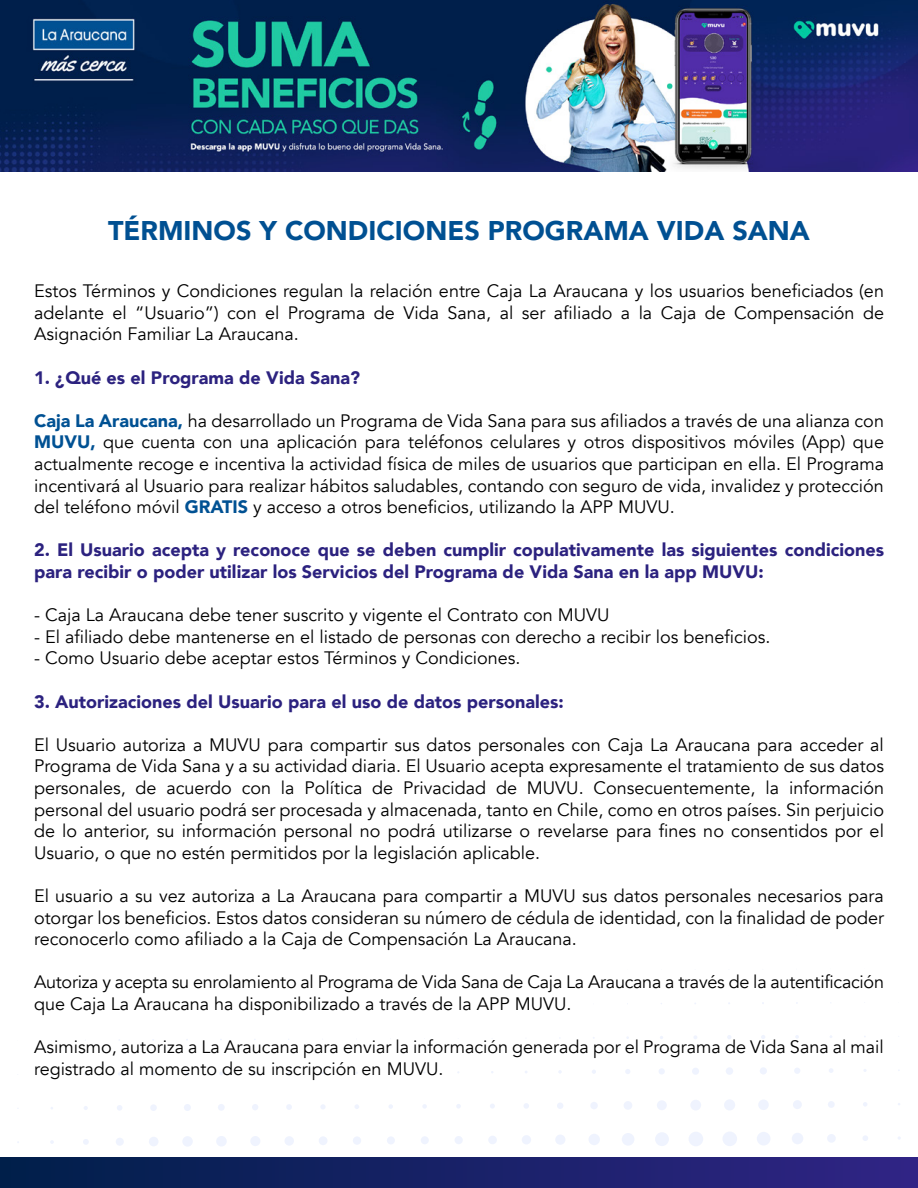
<style>
.page{position:relative;width:918px;height:1188px;background:#fff}
.page>*{position:absolute;margin:0;border:0;box-sizing:border-box;transform-origin:0 0}
.t1{font:900 27px "Avenir";color:#005092}
.t2{font:18px/21.6px "Avenir";color:#000;text-align:justify}
.t3{font:900 18px/21.6px "Avenir";color:#2c227f}
.s1{font-weight:900;color:#005193}
</style>
<div class="page">
<img style="left:0;top:0;width:918px;height:171px">
<svg style="left:727px;top:1035px;width:4px;height:4px"></svg>
<svg style="left:761px;top:1035px;width:4px;height:4px"></svg>
<svg style="left:592px;top:1070px;width:4px;height:4px"></svg>
<svg style="left:625px;top:1069px;width:5px;height:5px"></svg>
<div style="left:659px;top:1068px;width:6px;height:7px;background:#eff3fe;border-radius:50%"></div>
<div style="left:692px;top:1068px;width:7px;height:7px;background:#eff3fe;border-radius:50%"></div>
<div style="left:726px;top:1067px;width:7px;height:8px;background:#eff3fe;border-radius:50%"></div>
<div style="left:760px;top:1067px;width:7px;height:8px;background:#eff3fe;border-radius:50%"></div>
<svg style="left:794px;top:1068px;width:6px;height:6px"></svg>
<svg style="left:829px;top:1068px;width:4px;height:5px"></svg>
<svg style="left:84px;top:1106px;width:4px;height:4px"></svg>
<svg style="left:117px;top:1105px;width:5px;height:5px"></svg>
<div style="left:150px;top:1104px;width:7px;height:7px;background:#eff3fe;border-radius:50%"></div>
<div style="left:184px;top:1104px;width:7px;height:7px;background:#eff3fe;border-radius:50%"></div>
<div style="left:218px;top:1104px;width:7px;height:7px;background:#eff3fe;border-radius:50%"></div>
<svg style="left:252px;top:1104px;width:6px;height:6px"></svg>
<svg style="left:286px;top:1104px;width:6px;height:6px"></svg>
<svg style="left:321px;top:1104px;width:4px;height:5px"></svg>
<svg style="left:355px;top:1105px;width:4px;height:4px"></svg>
<svg style="left:389px;top:1104px;width:4px;height:5px"></svg>
<svg style="left:423px;top:1104px;width:4px;height:4px"></svg>
<svg style="left:456px;top:1104px;width:5px;height:4px"></svg>
<svg style="left:490px;top:1104px;width:5px;height:4px"></svg>
<svg style="left:524px;top:1103px;width:5px;height:6px"></svg>
<svg style="left:557px;top:1103px;width:6px;height:6px"></svg>
<div style="left:590px;top:1102px;width:8px;height:7px;background:#eff3fe;border-radius:50%"></div>
<div style="left:624px;top:1101px;width:8px;height:9px;background:#eff3fe;border-radius:50%"></div>
<div style="left:657px;top:1100px;width:10px;height:10px;background:#eff3fe;border-radius:50%"></div>
<div style="left:690px;top:1100px;width:11px;height:11px;background:#eff3fe;border-radius:50%"></div>
<div style="left:724px;top:1099px;width:11px;height:12px;background:#eff3fe;border-radius:50%"></div>
<div style="left:758px;top:1099px;width:11px;height:11px;background:#eff3fe;border-radius:50%"></div>
<div style="left:793px;top:1100px;width:9px;height:9px;background:#eff3fe;border-radius:50%"></div>
<div style="left:828px;top:1101px;width:7px;height:7px;background:#eff3fe;border-radius:50%"></div>
<svg style="left:863px;top:1102px;width:4px;height:4px"></svg>
<svg style="left:50px;top:1140px;width:4px;height:4px"></svg>
<svg style="left:83px;top:1139px;width:6px;height:6px"></svg>
<div style="left:116px;top:1138px;width:8px;height:8px;background:#eff3fe;border-radius:50%"></div>
<div style="left:149px;top:1137px;width:10px;height:9px;background:#eff3fe;border-radius:50%"></div>
<div style="left:182px;top:1136px;width:11px;height:11px;background:#eff3fe;border-radius:50%"></div>
<div style="left:216px;top:1136px;width:11px;height:11px;background:#eff3fe;border-radius:50%"></div>
<div style="left:250px;top:1136px;width:10px;height:10px;background:#eff3fe;border-radius:50%"></div>
<div style="left:284px;top:1136px;width:10px;height:10px;background:#eff3fe;border-radius:50%"></div>
<div style="left:319px;top:1136px;width:9px;height:9px;background:#eff3fe;border-radius:50%"></div>
<div style="left:353px;top:1136px;width:8px;height:9px;background:#eff3fe;border-radius:50%"></div>
<div style="left:387px;top:1136px;width:8px;height:8px;background:#eff3fe;border-radius:50%"></div>
<div style="left:421px;top:1136px;width:8px;height:8px;background:#eff3fe;border-radius:50%"></div>
<div style="left:455px;top:1136px;width:8px;height:8px;background:#eff3fe;border-radius:50%"></div>
<div style="left:488px;top:1136px;width:9px;height:8px;background:#eff3fe;border-radius:50%"></div>
<div style="left:522px;top:1135px;width:9px;height:10px;background:#eff3fe;border-radius:50%"></div>
<div style="left:555px;top:1135px;width:10px;height:10px;background:#eff3fe;border-radius:50%"></div>
<div style="left:588px;top:1134px;width:12px;height:11px;background:#eff3fe;border-radius:50%"></div>
<div style="left:622px;top:1133px;width:12px;height:13px;background:#eff3fe;border-radius:50%"></div>
<div style="left:655px;top:1132px;width:14px;height:14px;background:#eff3fe;border-radius:50%"></div>
<div style="left:689px;top:1132px;width:14px;height:14px;background:#eff3fe;border-radius:50%"></div>
<div style="left:722px;top:1131px;width:15px;height:15px;background:#eff3fe;border-radius:50%"></div>
<div style="left:757px;top:1132px;width:14px;height:14px;background:#eff3fe;border-radius:50%"></div>
<div style="left:792px;top:1133px;width:11px;height:11px;background:#eff3fe;border-radius:50%"></div>
<div style="left:827px;top:1134px;width:9px;height:9px;background:#eff3fe;border-radius:50%"></div>
<svg style="left:863px;top:1136px;width:5px;height:5px"></svg>
<div style="left:0;top:1158px;width:918px;height:30px;background:linear-gradient(to right,#001f4a,#302485)"></div>
<h1 class="t1" style="left:108px;top:208px;width:703px">TÉRMINOS Y CONDICIONES PROGRAMA VIDA SANA</h1>
<p class="t2" style="left:34px;top:281px;width:852px">Estos Términos y Condiciones regulan la relación entre Caja La Araucana y los usuarios beneficiados (en adelante el “Usuario”) con el Programa de Vida Sana, al ser afiliado a la Caja de Compensación de Asignación Familiar La Araucana.</p>
<p class="t3" style="left:34px;top:366px;width:328px">1. ¿Qué es el Programa de Vida Sana?</p>
<p class="t2" style="left:34px;top:410px;width:852px"><span class="s1">Caja La Araucana,</span> ha desarrollado un Programa de Vida Sana para sus afiliados a través de una alianza con <span class="s1">MUVU,</span> que cuenta con una aplicación para teléfonos celulares y otros dispositivos móviles (App) que actualmente recoge e incentiva la actividad física de miles de usuarios que participan en ella. El Programa incentivará al Usuario para realizar hábitos saludables, contando con seguro de vida, invalidez y protección del teléfono móvil <span class="s1">GRATIS</span> y acceso a otros beneficios, utilizando la APP MUVU.</p>
<p class="t3" style="left:34px;top:539px;width:852px">2. El Usuario acepta y reconoce que se deben cumplir copulativamente las siguientes condiciones para recibir o poder utilizar los Servicios del Programa de Vida Sana en la app MUVU:</p>
<p class="t2" style="left:34px;top:605px;width:577px">- Caja La Araucana debe tener suscrito y vigente el Contrato con MUVU</p>
<p class="t2" style="left:34px;top:626px;width:738px">- El afiliado debe mantenerse en el listado de personas con derecho a recibir los beneficios.</p>
<p class="t2" style="left:34px;top:648px;width:488px">- Como Usuario debe aceptar estos Términos y Condiciones.</p>
<p class="t3" style="left:34px;top:690px;width:531px">3. Autorizaciones del Usuario para el uso de datos personales:</p>
<p class="t2" style="left:34px;top:734px;width:852px">El Usuario autoriza a MUVU para compartir sus datos personales con Caja La Araucana para acceder al Programa de Vida Sana y a su actividad diaria. El Usuario acepta expresamente el tratamiento de sus datos personales, de acuerdo con la Política de Privacidad de MUVU. Consecuentemente, la información personal del usuario podrá ser procesada y almacenada, tanto en Chile, como en otros países. Sin perjuicio de lo anterior, su información personal no podrá utilizarse o revelarse para fines no consentidos por el Usuario, o que no estén permitidos por la legislación aplicable.</p>
<p class="t2" style="left:34px;top:885px;width:851px">El usuario a su vez autoriza a La Araucana para compartir a MUVU sus datos personales necesarios para otorgar los beneficios. Estos datos consideran su número de cédula de identidad, con la finalidad de poder reconocerlo como afiliado a la Caja de Compensación La Araucana.</p>
<p class="t2" style="left:34px;top:972px;width:852px">Autoriza y acepta su enrolamiento al Programa de Vida Sana de Caja La Araucana a través de la autentificación que Caja La Araucana ha disponibilizado a través de la APP MUVU.</p>
<p class="t2" style="left:34px;top:1037px;width:851px">Asimismo, autoriza a La Araucana para enviar la información generada por el Programa de Vida Sana al mail registrado al momento de su inscripción en MUVU.</p>
</div>
